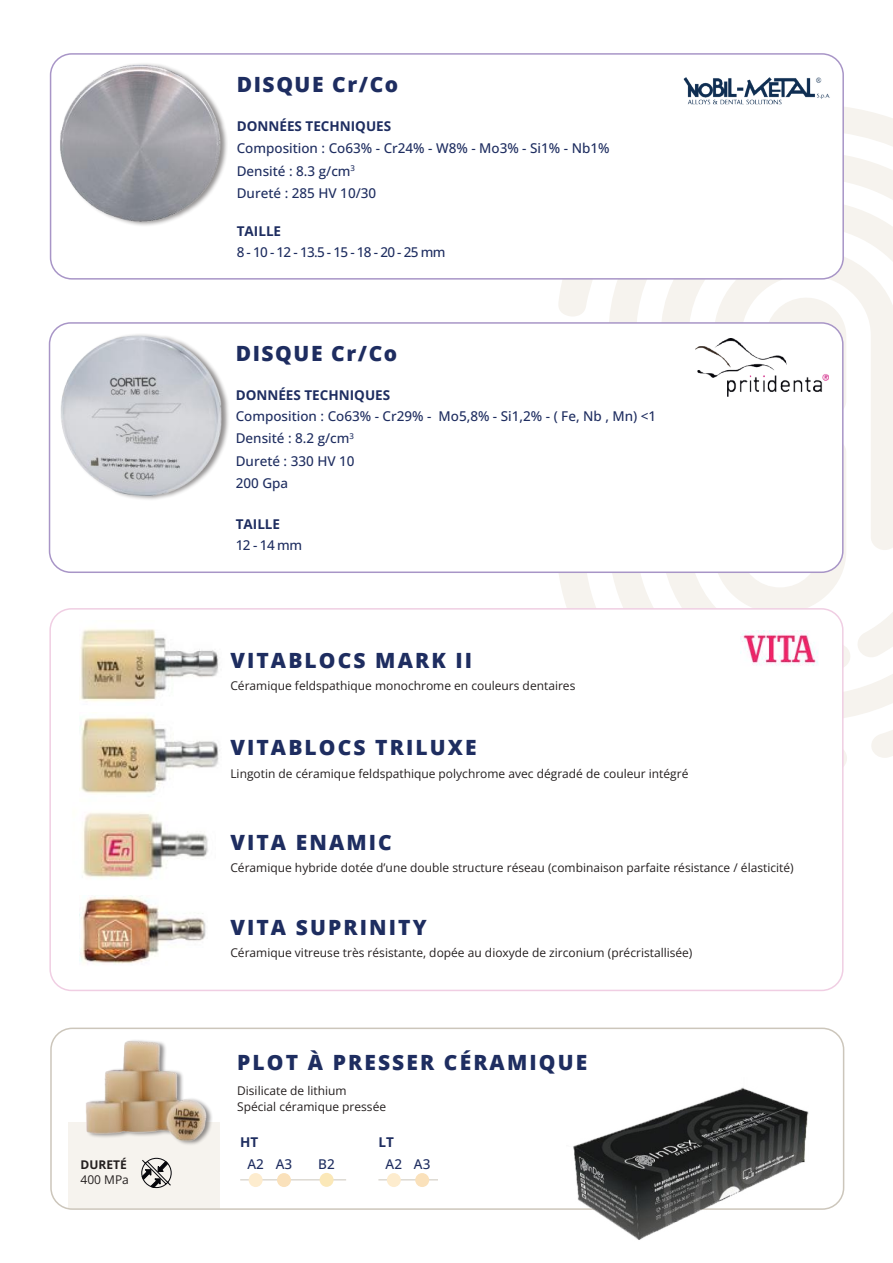
<style>
.page{position:relative;width:893px;height:1263px;background:#fff}
.page>*{position:absolute;margin:0;border:0;box-sizing:border-box;transform-origin:0 0}
.t1{font:800 21px "Open Sans";letter-spacing:.1em;color:#1e2d60}
.t2{font:800 21px "Open Sans";letter-spacing:.075em;color:#1e2d60}
.t3{font:500 13.5px/22.5px "Open Sans";color:#1e2d60}
.t4{font:700 13.5px "Open Sans";color:#1e2d60}
.t5{font:500 13.5px "Open Sans";letter-spacing:-.05em;color:#1e2d60}
.t6{font:12px/16.5px "Open Sans";color:#241f1f}
.t7{font:700 12px "Open Sans";color:#241f1f}
</style>
<div class="page">
<svg style="left:558px;top:107px;width:335px;height:209px;fill:#f6f3ee"></svg>
<svg style="left:844px;top:152px;width:49px;height:69px;fill:#f6f4ef"></svg>
<svg style="left:608px;top:221px;width:285px;height:537px"></svg>
<div style="left:68px;top:1123px;width:152px;height:86px;background:#f6f3ee"></div>
<div style="left:50px;top:609px;width:793px;height:381px;background:#fff;border-radius:21px"></div>
<div style="left:49px;top:608px;width:794px;height:383px;border:2px solid #f0cee3;border-radius:21px"></div>
<img style="left:79px;top:629px;width:140px;height:73px">
<img style="left:79px;top:716px;width:141px;height:79px">
<img style="left:82px;top:812px;width:126px;height:67px">
<img style="left:79px;top:896px;width:127px;height:68px">
<img style="left:740px;top:631px;width:78px;height:35px">
<div style="left:50px;top:1027px;width:794px;height:183px;border:2px solid #ccc6bb;border-radius:21px"></div>
<img style="left:76px;top:1027px;width:152px;height:131px">
<svg style="left:142px;top:1158px;width:29px;height:30px"></svg>
<hr style="left:240px;top:1179px;width:106px;height:1px;background:#ccc6bb">
<div style="left:249px;top:1173px;width:14px;height:14px;background:#fdecce;border-radius:50%"></div>
<div style="left:277px;top:1173px;width:14px;height:14px;background:#fae1bb;border-radius:50%"></div>
<div style="left:320px;top:1173px;width:14px;height:14px;background:#fbe8b8;border-radius:50%"></div>
<hr style="left:378px;top:1179px;width:60px;height:1px;background:#ccc6bb">
<div style="left:387px;top:1173px;width:14px;height:14px;background:#fdecce;border-radius:50%"></div>
<div style="left:415px;top:1173px;width:14px;height:14px;background:#fae1bb;border-radius:50%"></div>
<img style="left:567px;top:1087px;width:251px;height:153px">
<div style="left:51px;top:54px;width:792px;height:225px;background:#fff;border-radius:21px"></div>
<div style="left:50px;top:53px;width:794px;height:227px;border:2px solid #a895c7;border-radius:21px"></div>
<img style="left:683px;top:77px;width:147px;height:28px">
<div style="left:50px;top:323px;width:793px;height:249px;background:#fff;border-radius:21px"></div>
<div style="left:49px;top:322px;width:794px;height:251px;border:2px solid #a895c7;border-radius:21px"></div>
<img style="left:696px;top:338px;width:132px;height:59px">
<img style="left:48px;top:329px;width:181px;height:180px">
<img style="left:49px;top:55px;width:189px;height:181px">
<p class="t7" style="left:81px;top:1156px;width:48px">DURETÉ</p>
<p class="t6" style="left:81px;top:1171px;width:50px">400 MPa</p>
<h1 class="t2" style="left:237px;top:68px;width:163px">DISQUE Cr/Co</h1>
<p class="t4" style="left:237px;top:116px;width:156px">DONNÉES TECHNIQUES</p>
<p class="t3" style="left:237px;top:137px;width:374px">Composition : Co63% - Cr24% - W8% - Mo3% - Si1% - Nb1%<br>Densité : 8.3 g/cm<sup>3<br></sup>Dureté : 285 HV 10/30</p>
<p class="t4" style="left:237px;top:221px;width:46px">TAILLE</p>
<p class="t5" style="left:237px;top:243px;width:210px">8 - 10 - 12 - 13.5 - 15 - 18 - 20 - 25 mm</p>
<h1 class="t2" style="left:236px;top:337px;width:163px">DISQUE Cr/Co</h1>
<p class="t4" style="left:236px;top:385px;width:156px">DONNÉES TECHNIQUES</p>
<p class="t3" style="left:236px;top:404px;width:422px">Composition : Co63% - Cr29% - Mo5,8% - Si1,2% - ( Fe, Nb , Mn) &lt;1<br>Densité : 8.2 g/cm<sup>3<br></sup>Dureté : 330 HV 10<br>200 Gpa</p>
<p class="t4" style="left:236px;top:515px;width:46px">TAILLE</p>
<p class="t3" style="left:236px;top:534px;width:68px">12 - 14 mm</p>
<h1 class="t1" style="left:230px;top:644px;width:243px">VITABLOCS MARK II</h1>
<p class="t6" style="left:230px;top:677px;width:347px">Céramique feldspathique monochrome en couleurs dentaires</p>
<h1 class="t1" style="left:230px;top:732px;width:248px">VITABLOCS TRILUXE</h1>
<p class="t6" style="left:230px;top:765px;width:459px">Lingotin de céramique feldspathique polychrome avec dégradé de couleur intégré</p>
<h1 class="t1" style="left:230px;top:826px;width:163px">VITA ENAMIC</h1>
<p class="t6" style="left:230px;top:859px;width:565px">Céramique hybride dotée d’une double structure réseau (combinaison parfaite résistance / élasticité)</p>
<h1 class="t1" style="left:230px;top:911px;width:198px">VITA SUPRINITY</h1>
<p class="t6" style="left:230px;top:944px;width:464px">Céramique vitreuse très résistante, dopée au dioxyde de zirconium (précristallisée)</p>
<h1 class="t1" style="left:237px;top:1047px;width:351px">PLOT À PRESSER CÉRAMIQUE</h1>
<p class="t6" style="left:237px;top:1082px;width:150px">Disilicate de lithium<br>Spécial céramique pressée</p>
<p class="t4" style="left:240px;top:1133px;width:20px">HT</p>
<p class="t3" style="left:247px;top:1152px;width:46px">A2 A3</p>
<p class="t3" style="left:318px;top:1152px;width:18px">B2</p>
<p class="t4" style="left:378px;top:1133px;width:17px">LT</p>
<p class="t3" style="left:386px;top:1152px;width:46px">A2 A3</p>
</div>
